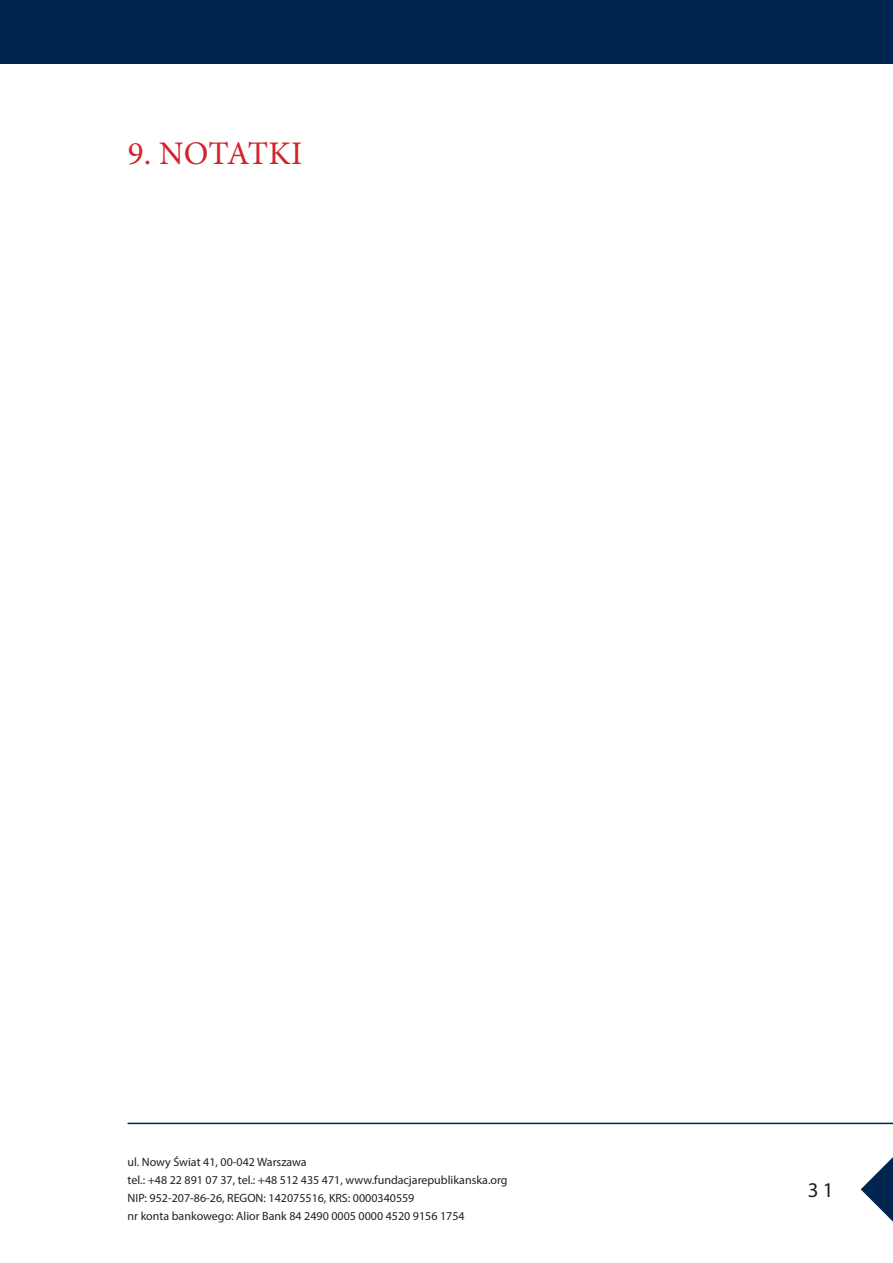
<style>
.page{position:relative;width:893px;height:1263px;background:#fff}
.page>*{position:absolute;margin:0;border:0;box-sizing:border-box;transform-origin:0 0}
.srodtytul_głowny_duz{font:33px "Minion Pro";letter-spacing:.005em;color:#d1232a}
.t1{font:21px "Myriad Pro";color:#231f20}
.t2{font:12px/18px "Myriad Pro";color:#231f20}
</style>
<div class="page">
<div style="left:0;top:0;width:893px;height:64px;background:#002551"></div>
<hr style="left:128px;top:1123px;width:765px;height:1px;background:#002551">
<svg style="left:861px;top:1157px;width:32px;height:64px"></svg>
<p class="srodtytul_głowny_duz" style="left:128px;top:131px;width:176px">9. NOTATKI</p>
<p class="t2" style="left:128px;top:1153px;width:382px">ul. Nowy Świat 41, 00-042 Warszawa<br>tel.: +48 22 891 07 37, tel.: +48 512 435 471, www.fundacjarepublikanska.org NIP: 952-207-86-26, REGON: 142075516, KRS: 0000340559<br>nr konta bankowego: Alior Bank 84 2490 0005 0000 4520 9156 1754</p>
<h2 class="t1" style="left:808px;top:1177px;width:27px">31</h2>
</div>
